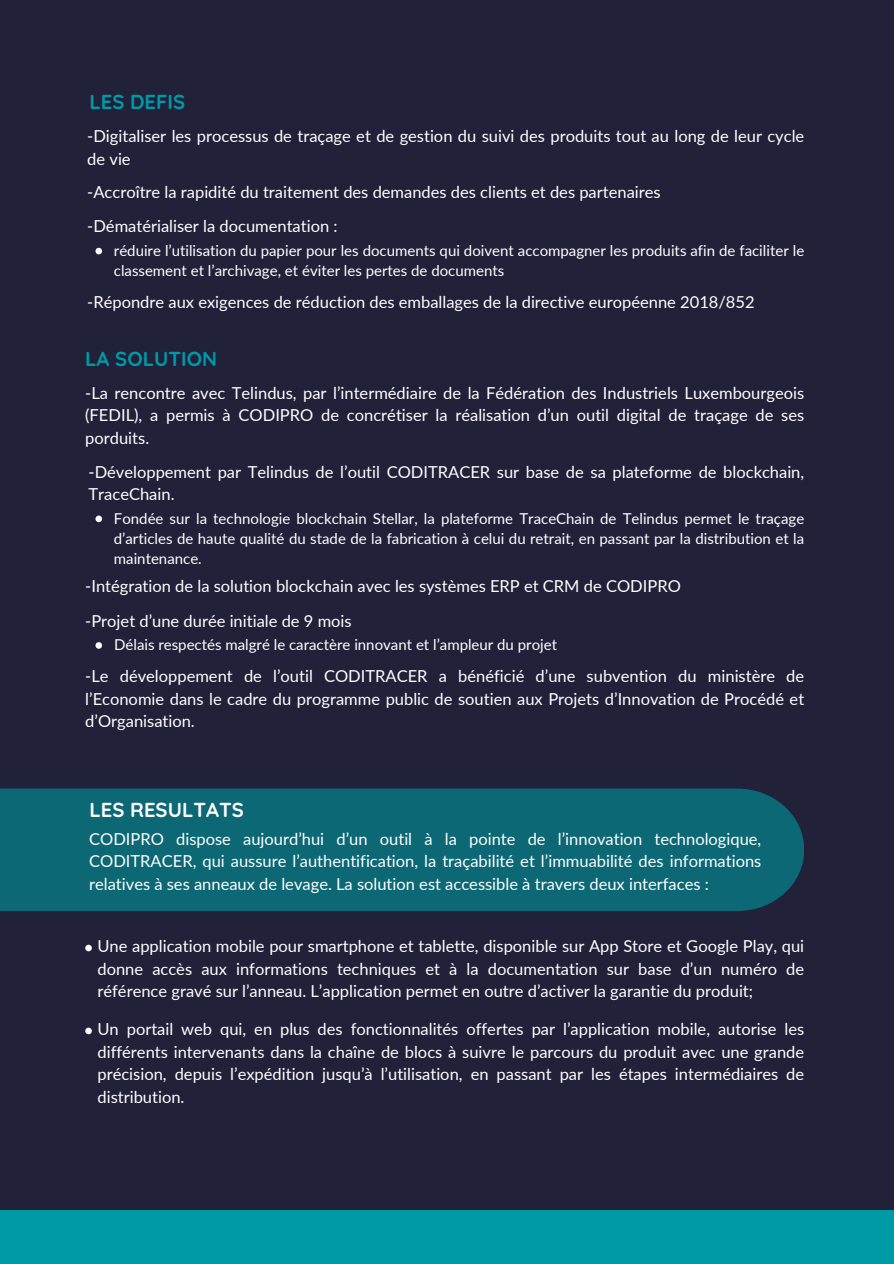
<style>
.page{position:relative;width:894px;height:1264px;background:#fff}
.page>*{position:absolute;margin:0;border:0;box-sizing:border-box;transform-origin:0 0}
.t1{font:700 20.25px "Quicksand";color:#009aa7}
.t2{font:700 20.25px "Quicksand";color:#fff}
.t3{font:16.5px/22.5px "Lato";color:#fff;text-align:justify}
.t4{font:15px/20.2px "Lato";color:#fff}
</style>
<div class="page">
<div style="left:0;top:0;width:893px;height:1263px;background:#21213a"></div>
<div style="left:0;top:1210px;width:330px;height:53px;background:#009aa7"></div>
<div style="left:319px;top:1210px;width:574px;height:53px;background:#009aa7"></div>
<svg style="left:95px;top:248px;width:7px;height:6px"></svg>
<svg style="left:95px;top:515px;width:7px;height:7px"></svg>
<svg style="left:95px;top:642px;width:7px;height:6px"></svg>
<div style="left:0;top:788px;width:804px;height:123px;background:#0c6875"></div>
<svg style="left:85px;top:944px;width:7px;height:7px"></svg>
<svg style="left:85px;top:1027px;width:7px;height:7px"></svg>
<p class="t1" style="left:89px;top:88px;width:97px">LES DEFIS</p>
<p class="t3" style="left:87px;top:124px;width:718px">-Digitaliser les processus de traçage et de gestion du suivi des produits tout au long de leur cycle de vie</p>
<p class="t3" style="left:87px;top:175px;width:574px;line-height:33.8px">-Accroître la rapidité du traitement des demandes des clients et des partenaires -Dématérialiser la documentation :</p>
<p class="t4" style="left:114px;top:240px;width:691px">réduire l’utilisation du papier pour les documents qui doivent accompagner les produits afin de faciliter le classement et l’archivage, et éviter les pertes de documents</p>
<p class="t3" style="left:87px;top:290px;width:668px">-Répondre aux exigences de réduction des emballages de la directive européenne 2018/852</p>
<p class="t1" style="left:85px;top:346px;width:133px">LA SOLUTION</p>
<p class="t3" style="left:85px;top:381px;width:720px">-La rencontre avec Telindus, par l’intermédiaire de la Fédération des Industriels Luxembourgeois (FEDIL), a permis à CODIPRO de concrétiser la réalisation d’un outil digital de traçage de ses porduits.</p>
<p class="t3" style="left:88px;top:460px;width:717px">-Développement par Telindus de l’outil CODITRACER sur base de sa plateforme de blockchain,<br>TraceChain.</p>
<p class="t4" style="left:114px;top:508px;width:691px;text-align:justify">Fondée sur la technologie blockchain Stellar, la plateforme TraceChain de Telindus permet le traçage d’articles de haute qualité du stade de la fabrication à celui du retrait, en passant par la distribution et la maintenance.</p>
<p class="t3" style="left:85px;top:567px;width:597px;line-height:35px">-Intégration de la solution blockchain avec les systèmes ERP et CRM de CODIPRO -Projet d’une durée initiale de 9 mois</p>
<p class="t4" style="left:114px;top:634px;width:444px">Délais respectés malgré le caractère innovant et l’ampleur du projet</p>
<p class="t3" style="left:85px;top:664px;width:720px">-Le développement de l’outil CODITRACER a bénéficié d’une subvention du ministère de l’Economie dans le cadre du programme public de soutien aux Projets d’Innovation de Procédé et d’Organisation.</p>
<p class="t2" style="left:89px;top:796px;width:156px">LES RESULTATS</p>
<p class="t3" style="left:89px;top:827px;width:673px">CODIPRO dispose aujourd’hui d’un outil à la pointe de l’innovation technologique, CODITRACER, qui aussure l’authentification, la traçabilité et l’immuabilité des informations relatives à ses anneaux de levage. La solution est accessible à travers deux interfaces :</p>
<p class="t3" style="left:97px;top:934px;width:708px">Une application mobile pour smartphone et tablette, disponible sur App Store et Google Play, qui donne accès aux informations techniques et à la documentation sur base d’un numéro de référence gravé sur l’anneau. L’application permet en outre d’activer la garantie du produit;</p>
<p class="t3" style="left:97px;top:1017px;width:708px">Un portail web qui, en plus des fonctionnalités offertes par l’application mobile, autorise les différents intervenants dans la chaîne de blocs à suivre le parcours du produit avec une grande précision, depuis l’expédition jusqu’à l’utilisation, en passant par les étapes intermédiaires de distribution.</p>
</div>
